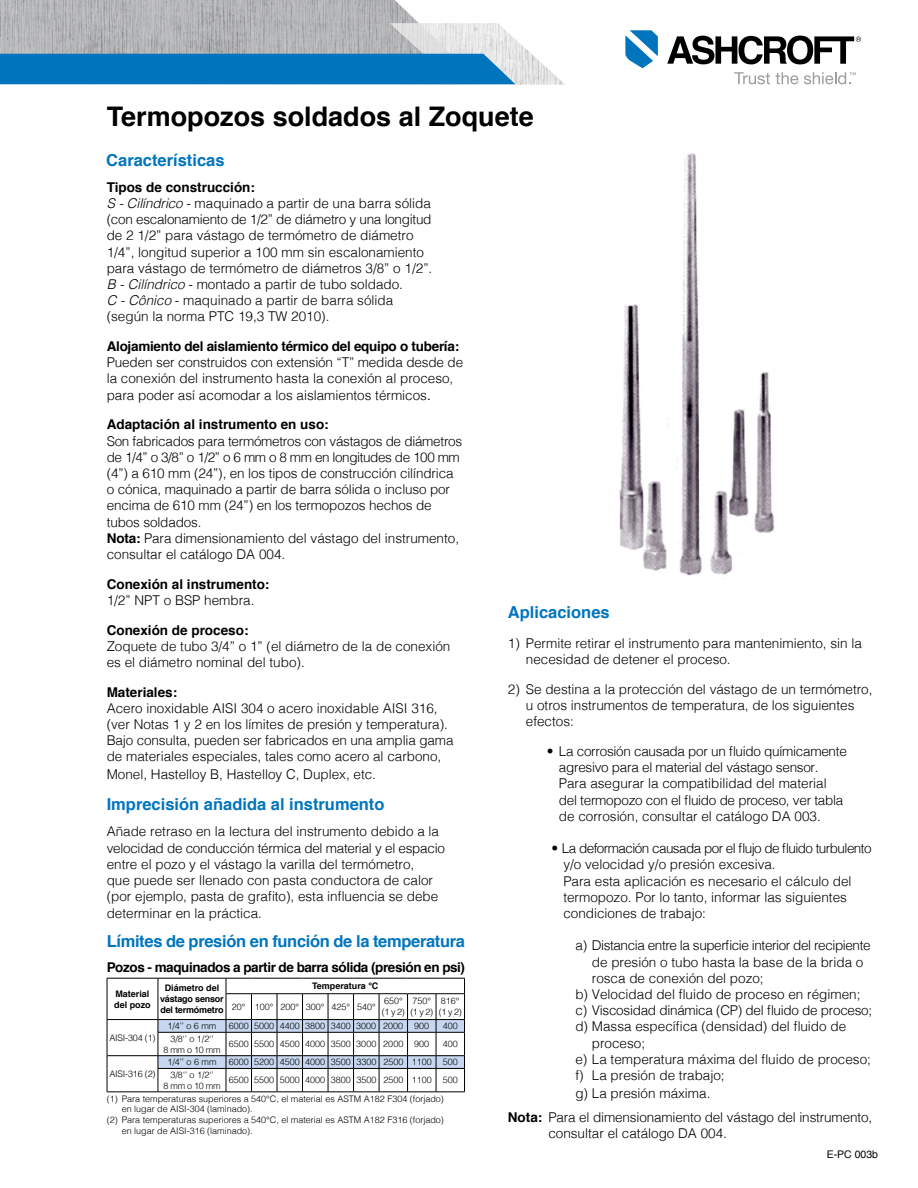
<style>
.page{position:relative;width:918px;height:1188px;background:#fff}
.page>*{position:absolute;margin:0;border:0;box-sizing:border-box;transform-origin:0 0}
.t1{font:700 27px "Helvetica";color:#000}
.t2{font:700 16.5px "Helvetica";color:#0075be}
.t3{font:700 16.5px "Helvetica";letter-spacing:-.02em;color:#0075be}
.t4{font:300 13.5px/16.2px "Helvetica";color:#000}
.t5{font:300 13.5px/16.2px "Helvetica";letter-spacing:-.02em;color:#000}
.t6{font:700 13.5px "Helvetica";letter-spacing:-.02em;color:#000}
.t7{font:700 13.5px "Helvetica";color:#000}
.t8{font:300 13.5px "Helvetica";letter-spacing:-.03em;color:#000}
.t9{font:10.5px "Helvetica";color:#000}
.t10{font:300 9px/10.8px "Helvetica";color:#000}
.t11{font:700 9px/10.8px "Helvetica";letter-spacing:-.02em;color:#000;text-align:center}
.t12{font:700 9px/10.8px "Helvetica";color:#000}
.s1{font-weight:700}
.s2{font-style:italic}
.s3{font-weight:400}
</style>
<div class="page">
<svg style="left:734px;top:72px;width:64px;height:12px"></svg>
<svg style="left:625px;top:30px;width:33px;height:38px"></svg>
<svg style="left:667px;top:36px;width:194px;height:28px"></svg>
<svg style="left:804px;top:72px;width:52px;height:12px"></svg>
<svg style="left:0;top:0;width:564px;height:84px;background:#87adc5"></svg>
<hr style="left:107px;top:978px;width:51px;height:1px;background:#000">
<hr style="left:107px;top:1019px;width:51px;height:1px;background:#000">
<hr style="left:107px;top:1055px;width:51px;height:1px;background:#000">
<svg style="left:107px;top:978px;width:1px;height:114px"></svg>
<hr style="left:107px;top:1092px;width:51px;height:1px;background:#000">
<svg style="left:158px;top:978px;width:307px;height:115px"></svg>
<img style="left:676px;top:153px;width:26px;height:422px">
<img style="left:710px;top:372px;width:65px;height:207px">
<img style="left:619px;top:304px;width:50px;height:267px">
<h1 class="t1" style="left:107px;top:95px;width:429px">Termopozos soldados al Zoquete</h1>
<p class="t2" style="left:106px;top:147px;width:120px">Características</p>
<p class="t4" style="left:107px;top:178px;width:327px"><span class="s1">Tipos de construcción:<br></span><span class="s2">S - Cilíndrico</span> - maquinado a partir de una barra sólida (con escalonamiento de 1/2” de diámetro y una longitud de 2 1/2” para vástago de termómetro de diámetro 1/4”, longitud superior a 100 mm sin escalonamiento para vástago de termómetro de diámetros 3/8” o 1/2”.<br><span class="s2">B - Cilíndrico</span> - montado a partir de tubo soldado.<br><span class="s2">C - Cônico</span> - maquinado a partir de barra sólida (según la norma PTC 19,3 TW 2010).</p>
<p class="t6" style="left:107px;top:335px;width:354px">Alojamiento del aislamiento térmico del equipo o tubería:</p>
<p class="t4" style="left:107px;top:353px;width:358px">Pueden ser construidos con extensión “T” medida desde de la conexión del instrumento hasta la conexión al proceso, para poder así acomodar a los aislamientos térmicos<span class="s3">.</span></p>
<p class="t7" style="left:107px;top:414px;width:224px">Adaptación al instrumento en uso:</p>
<p class="t4" style="left:107px;top:432px;width:357px">Son fabricados para termómetros con vástagos de diámetros de 1/4” o 3/8” o 1/2” o 6 mm o 8 mm en longitudes de 100 mm (4”) a 610 mm (24”), en los tipos de construcción cilíndrica o cónica, maquinado a partir de barra sólida o incluso por encima de 610 mm (24”) en los termopozos hechos de tubos soldados.<br><span class="s1">Nota:</span> Para dimensionamiento del vástago del instrumento, consultar el catálogo DA 004.</p>
<p class="t7" style="left:107px;top:573px;width:164px">Conexión al instrumento:</p>
<p class="t4" style="left:107px;top:591px;width:149px">1/2” NPT o BSP hembra.</p>
<p class="t7" style="left:107px;top:619px;width:143px">Conexión de proceso:</p>
<p class="t4" style="left:107px;top:637px;width:345px">Zoquete de tubo 3/4” o 1” (el diámetro de la de conexión es el diámetro nominal del tubo).</p>
<p class="t7" style="left:107px;top:681px;width:72px">Materiales:</p>
<p class="t4" style="left:107px;top:699px;width:348px">Acero inoxidable AISI 304 o acero inoxidable AISI 316, (ver Notas 1 y 2 en los límites de presión y temperatura).<br>Bajo consulta, pueden ser fabricados en una amplia gama de materiales especiales, tales como acero al carbono,</p>
<p class="t4" style="left:107px;top:766px;width:271px">Monel, Hastelloy B, Hastelloy C, Duplex, etc.</p>
<p class="t2" style="left:107px;top:791px;width:279px">Imprecisión añadida al instrumento</p>
<p class="t4" style="left:107px;top:823px;width:340px">Añade retraso en la lectura del instrumento debido a la velocidad de conducción térmica del material y el espacio entre el pozo y el vástago la varilla del termómetro,<br>que puede ser llenado con pasta conductora de calor (por ejemplo, pasta de grafito), esta influencia se debe determinar en la práctica.</p>
<p class="t3" style="left:107px;top:928px;width:360px">Límites de presión en función de la temperatura</p>
<p class="t6" style="left:107px;top:957px;width:360px">Pozos - maquinados a partir de barra sólida (presión en psi)</p>
<p class="t12" style="left:114px;top:988px;width:38px">Material del pozo</p>
<p class="t11" style="left:160px;top:983px;width:65px">Diámetro del vástago sensor del termómetro</p>
<p class="t12" style="left:312px;top:981px;width:68px">Temperatura °C</p>
<p class="t10" style="left:232px;top:1001px;width:145px">20° 100° 200° 300° 425° 540°</p>
<p class="t10" style="left:382px;top:995px;width:24px">650° (1 y 2)</p>
<p class="t10" style="left:410px;top:995px;width:24px">750° (1 y 2)</p>
<p class="t10" style="left:439px;top:995px;width:24px">816° (1 y 2)</p>
<p class="t10" style="left:109px;top:1032px;width:48px">AISI-304 (1)</p>
<p class="t10" style="left:167px;top:1020px;width:51px">1/4’’ o 6 mm</p>
<p class="t10" style="left:229px;top:1020px;width:202px">6000 5000 4400 3800 3400 3000 2000 900</p>
<p class="t10" style="left:443px;top:1020px;width:17px">400</p>
<p class="t10" style="left:163px;top:1033px;width:59px;text-align:center">3/8‘’ o 1/2‘’<br>8 mm o 10 mm</p>
<p class="t10" style="left:229px;top:1038px;width:202px">6500 5500 4500 4000 3500 3000 2000 900</p>
<p class="t10" style="left:443px;top:1038px;width:17px">400</p>
<p class="t10" style="left:167px;top:1056px;width:51px">1/4’’ o 6 mm</p>
<p class="t10" style="left:229px;top:1056px;width:231px">6000 5200 4500 4000 3500 3300 2500 1100 500</p>
<p class="t10" style="left:163px;top:1069px;width:59px;text-align:center">3/8‘’ o 1/2‘’<br>8 mm o 10 mm</p>
<p class="t10" style="left:109px;top:1068px;width:48px">AISI-316 (2)</p>
<p class="t10" style="left:107px;top:1070px;width:353px;line-height:18.3px;text-indent:122px">6500 5500 5000 4000 3800 3500 2500 1100 500 (1) Para temperaturas superiores a 540°C, el material es ASTM A182 F304 (forjado)</p>
<p class="t10" style="left:122px;top:1103px;width:133px">en lugar de AISI-304 (laminado).</p>
<p class="t10" style="left:107px;top:1114px;width:339px">(2) Para temperaturas superiores a 540°C, el material es ASTM A182 F316 (forjado)</p>
<p class="t10" style="left:122px;top:1125px;width:133px">en lugar de AISI-316 (laminado).</p>
<p class="t2" style="left:508px;top:599px;width:103px">Aplicaciones</p>
<p class="t4" style="left:526px;top:634px;width:338px;text-indent:-18px">1) Permite retirar el instrumento para mantenimiento, sin la necesidad de detener el proceso.</p>
<p class="t4" style="left:526px;top:680px;width:348px;text-indent:-18px">2) Se destina a la protección del vástago de un termómetro, u otros instrumentos de temperatura, de los siguientes efectos:</p>
<p class="t5" style="left:559px;top:742px;width:289px;text-indent:-12px">• La corrosión causada por un fluido químicamente agresivo para el material del vástago sensor.<br>Para asegurar la compatibilidad del material del termopozo con el fluido de proceso, ver tabla de corrosión, consultar el catálogo DA 003.</p>
<p class="t4" style="left:563px;top:839px;width:310px;text-indent:-12px">• La deformación causada por el flujo de fluido turbulento y/o velocidad y/o presión excesiva.<br>Para esta aplicación es necesario el cálculo del termopozo. Por lo tanto, informar las siguientes condiciones de trabajo:</p>
<p class="t8" style="left:575px;top:934px;width:297px">a) Distancia entre la superficie interior del recipiente</p>
<p class="t4" style="left:592px;top:953px;width:273px">de presión o tubo hasta la base de la brida o</p>
<p class="t4" style="left:592px;top:969px;width:173px">rosca de conexión del pozo;</p>
<p class="t4" style="left:575px;top:985px;width:287px">b) Velocidad del fluido de proceso en régimen;</p>
<p class="t5" style="left:575px;top:1001px;width:298px">c) Viscosidad dinámica (CP) del fluido de proceso;</p>
<p class="t4" style="left:575px;top:1018px;width:272px">d) Massa específica (densidad) del fluido de</p>
<p class="t4" style="left:592px;top:1034px;width:55px">proceso;</p>
<p class="t4" style="left:575px;top:1050px;width:297px">e) La temperatura máxima del fluido de proceso;</p>
<p class="t4" style="left:575px;top:1066px;width:151px">f) La presión de trabajo;</p>
<p class="t4" style="left:508px;top:1080px;width:366px;line-height:24px;text-indent:68px">g) La presión máxima.<br><span class="s1">Nota:</span> Para el dimensionamiento del vástago del instrumento,</p>
<p class="t4" style="left:548px;top:1124px;width:180px">consultar el catálogo DA 004.</p>
<p class="t9" style="left:827px;top:1146px;width:53px">E-PC 003b</p>
</div>
